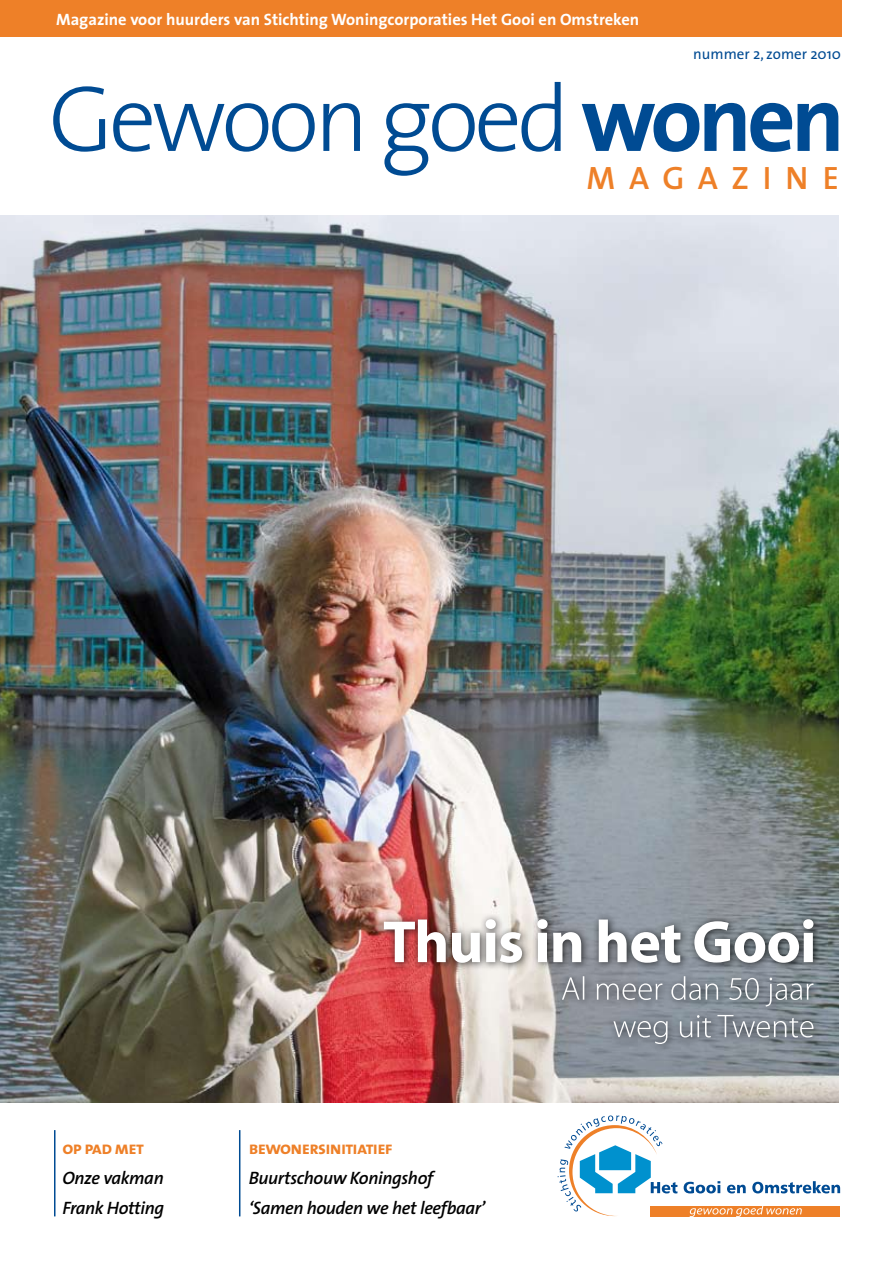
<style>
.page{position:relative;width:893px;height:1263px;background:#fff}
.page>*{position:absolute;margin:0;border:0;box-sizing:border-box;transform-origin:0 0}
.t1{font:300 94.5px "The Sans";letter-spacing:-.05em;color:#004b93}
.t2{font:600 32.55px "The Sans";letter-spacing:.42em;color:#ee8028}
.t3{font:italic 600 18px/30px "The Sans";letter-spacing:-.02em;color:#000}
.t4{font:18px "The Sans Bold Caps";letter-spacing:-.04em;color:#ee8028}
.t5{font:700 16.5px "The Sans";color:#fff}
.t6{font:15px "The Sans";color:#004b93}
.s1{font-weight:700}
</style>
<div class="page">
<img style="left:0;top:216px;width:839px;height:887px">
<hr style="left:54px;top:1130px;width:2px;height:86px;background:#004b93">
<hr style="left:239px;top:1130px;width:1px;height:86px;background:#004b93">
<svg style="left:684px;top:1181px;width:36px;height:12px"></svg>
<svg style="left:727px;top:1185px;width:19px;height:8px"></svg>
<svg style="left:752px;top:1181px;width:88px;height:12px"></svg>
<svg style="left:558px;top:1115px;width:119px;height:101px"></svg>
<div style="left:650px;top:1206px;width:190px;height:11px;background:#ee8028"></div>
<svg style="left:689px;top:1206px;width:113px;height:11px"></svg>
<div style="left:377px;top:912px;width:445px;height:141px;background:#000;opacity:.75"></div>
<svg style="left:384px;top:919px;width:429px;height:44px"></svg>
<svg style="left:562px;top:976px;width:251px;height:30px;background:#8d949b"></svg>
<svg style="left:613px;top:1015px;width:200px;height:29px;background:#8c929a"></svg>
<div style="left:0;top:0;width:842px;height:37px;background:#ee8028"></div>
<p class="t5" style="left:56px;top:5px;width:585px">Magazine voor huurders van Stichting Woningcorporaties Het Gooi en Omstreken</p>
<p class="t6" style="left:693px;top:42px;width:149px">nummer 2, zomer 2010</p>
<h1 class="t1" style="left:49px;top:41px;width:798px">Gewoon goed <span class="s1">wonen</span></h1>
<h2 class="t2" style="left:587px;top:151px;width:254px">MAGAZINE</h2>
<p class="t4" style="left:63px;top:1132px;width:83px">op pad met</p>
<p class="t3" style="left:63px;top:1162px;width:103px">Onze vakman<br>Frank Hotting</p>
<p class="t4" style="left:249px;top:1132px;width:146px">bewonersinitiatief</p>
<p class="t3" style="left:249px;top:1162px;width:238px">Buurtschouw Koningshof ‘Samen houden we het leefbaar’</p>
</div>
